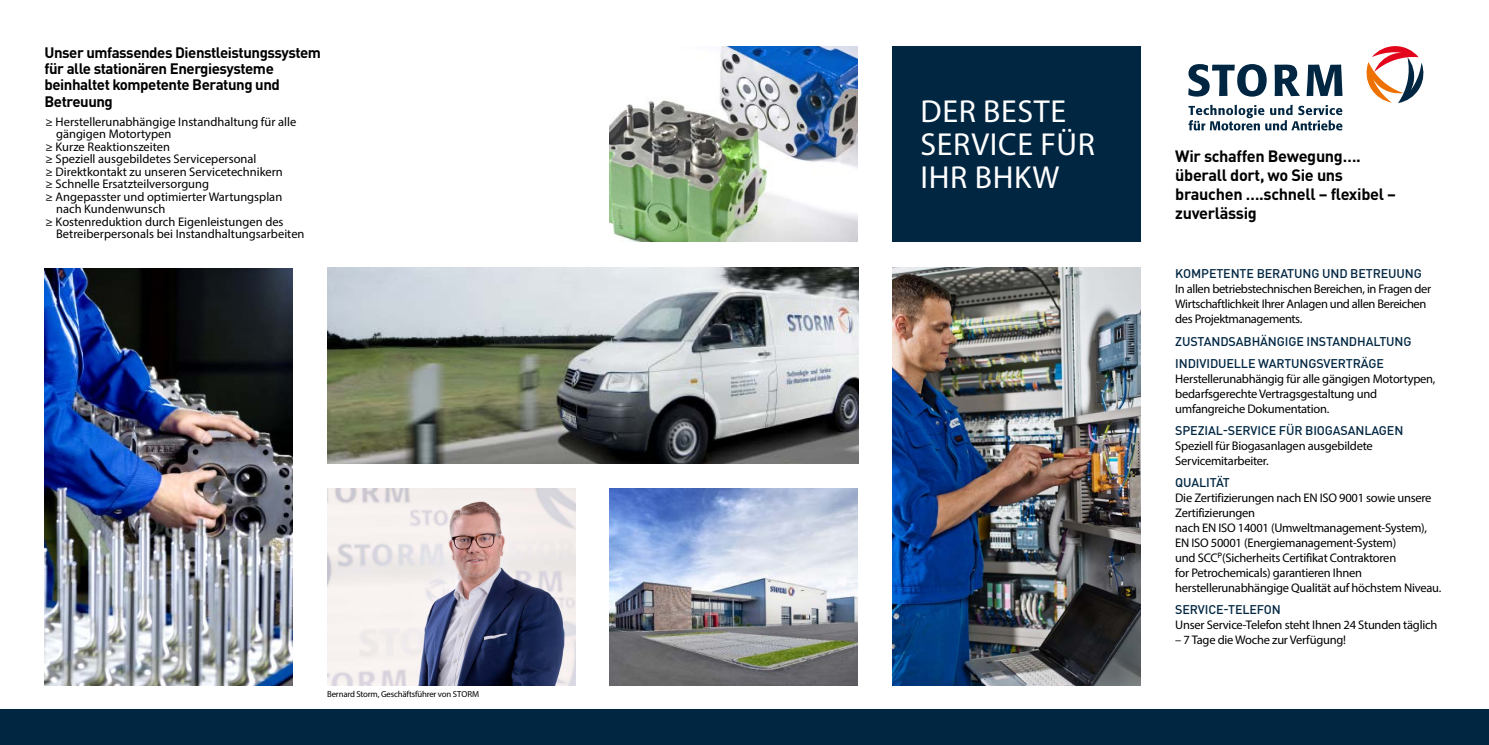
<style>
.page{position:relative;width:1489px;height:745px;background:#fff}
.page>*{position:absolute;margin:0;border:0;box-sizing:border-box;transform-origin:0 0}
.t1{font:31.88px/32.9px "Myriad Pro";letter-spacing:.02em;color:#fff}
.t2{font:700 16.25px/18.8px "DIN Pro";letter-spacing:-.02em;color:#000}
.t3{font:700 15px/16.2px "DIN Pro";letter-spacing:-.03em;color:#000}
.t4{font:12.5px/15px "Myriad Pro";letter-spacing:-.02em;color:#000}
.t5{font:12.5px "Myriad Pro";color:#000}
.t6{font:500 12.5px/22.1px "DIN Pro";letter-spacing:-.01em;color:#002642}
.t7{font:8.75px "Myriad Pro";letter-spacing:-.02em;color:#000}
.t8{font:500 7.5px "DIN Pro";color:#000}
</style>
<div class="page">
<div style="left:892px;top:46px;width:248px;height:195px;background:#002642"></div>
<img style="left:327px;top:267px;width:531px;height:196px">
<img style="left:892px;top:267px;width:248px;height:417px">
<img style="left:609px;top:488px;width:248px;height:196px">
<img style="left:609px;top:46px;width:248px;height:196px">
<svg style="left:1366px;top:46px;width:58px;height:57px"></svg>
<svg style="left:1188px;top:64px;width:78px;height:33px"></svg>
<svg style="left:1274px;top:64px;width:25px;height:32px"></svg>
<svg style="left:1306px;top:65px;width:36px;height:31px"></svg>
<svg style="left:1188px;top:105px;width:154px;height:25px"></svg>
<img style="left:44px;top:268px;width:248px;height:416px">
<div style="left:0;top:709px;width:1488px;height:35px;background:#002642"></div>
<img style="left:327px;top:488px;width:248px;height:196px">
<p class="t3" style="left:44px;top:43px;width:278px">Unser umfassendes Dienstleistungssystem für alle stationären Energiesysteme beinhaltet kompetente Beratung und<br>Betreuung</p>
<p class="t5" style="left:45px;top:114px;width:252px">≥ Herstellerunabhängige Instandhaltung für alle</p>
<p class="t5" style="left:56px;top:126px;width:117px">gängigen Motortypen</p>
<p class="t5" style="left:45px;top:139px;width:126px">≥ Kurze Reaktionszeiten</p>
<p class="t5" style="left:45px;top:151px;width:212px">≥ Speziell ausgebildetes Servicepersonal</p>
<p class="t5" style="left:45px;top:164px;width:239px">≥ Direktkontakt zu unseren Servicetechnikern</p>
<p class="t5" style="left:45px;top:176px;width:165px">≥ Schnelle Ersatzteilversorgung</p>
<p class="t5" style="left:45px;top:189px;width:238px">≥ Angepasster und optimierter Wartungsplan</p>
<p class="t5" style="left:56px;top:201px;width:111px">nach Kundenwunsch</p>
<p class="t5" style="left:45px;top:214px;width:239px">≥ Kostenreduktion durch Eigenleistungen des</p>
<p class="t5" style="left:56px;top:226px;width:250px">Betreiberpersonals bei Instandhaltungsarbeiten</p>
<p class="t7" style="left:327px;top:687px;width:153px">Bernard Storm, Geschäftsführer von STORM</p>
<h1 class="t1" style="left:920px;top:94px;width:176px">DER BESTE<br>SERVICE FÜR<br>IHR BHKW</h1>
<h2 class="t2" style="left:1175px;top:145px;width:222px">Wir schaffen Bewegung…. überall dort, wo Sie uns brauchen ….schnell – flexibel – zuverlässig</h2>
<p class="t6" style="left:1175px;top:261px;width:248px">KOMPETENTE BERATUNG UND BETREUUNG</p>
<p class="t4" style="left:1175px;top:281px;width:257px">In allen betriebstechnischen Bereichen, in Fragen der<br>Wirtschaftlichkeit Ihrer Anlagen und allen Bereichen des Projektmanagements.</p>
<p class="t6" style="left:1175px;top:328px;width:238px">ZUSTANDSABHÄNGIGE INSTANDHALTUNG<br>INDIVIDUELLE WARTUNGSVERTRÄGE</p>
<p class="t4" style="left:1175px;top:370px;width:262px">Herstellerunabhängig für alle gängigen Motortypen, bedarfsgerechte Vertragsgestaltung und umfangreiche Dokumentation.</p>
<p class="t6" style="left:1175px;top:417px;width:229px">SPEZIAL-SERVICE FÜR BIOGASANLAGEN</p>
<p class="t4" style="left:1175px;top:437px;width:199px">Speziell für Biogasanlagen ausgebildete<br>Servicemitarbeiter.</p>
<p class="t6" style="left:1175px;top:469px;width:56px">QUALITÄT</p>
<p class="t4" style="left:1175px;top:489px;width:267px">Die Zertifizierungen nach EN ISO 9001 sowie unsere Zertifizierungen<br>nach EN ISO 14001 (Umweltmanagement-System), EN ISO 50001 (Energiemanagement-System)<br>und SCC (Sicherheits Certifikat Contraktoren<br>for Petrochemicals) garantieren Ihnen herstellerunabhängige Qualität auf höchstem Niveau.</p>
<p class="t6" style="left:1175px;top:597px;width:107px">SERVICE-TELEFON</p>
<p class="t4" style="left:1175px;top:617px;width:263px">Unser Service-Telefon steht Ihnen 24 Stunden täglich</p>
<p class="t4" style="left:1175px;top:632px;width:172px">– 7 Tage die Woche zur Verfügung!</p>
<p class="t8" style="left:1217px;top:548px;width:6px">P</p>
</div>
